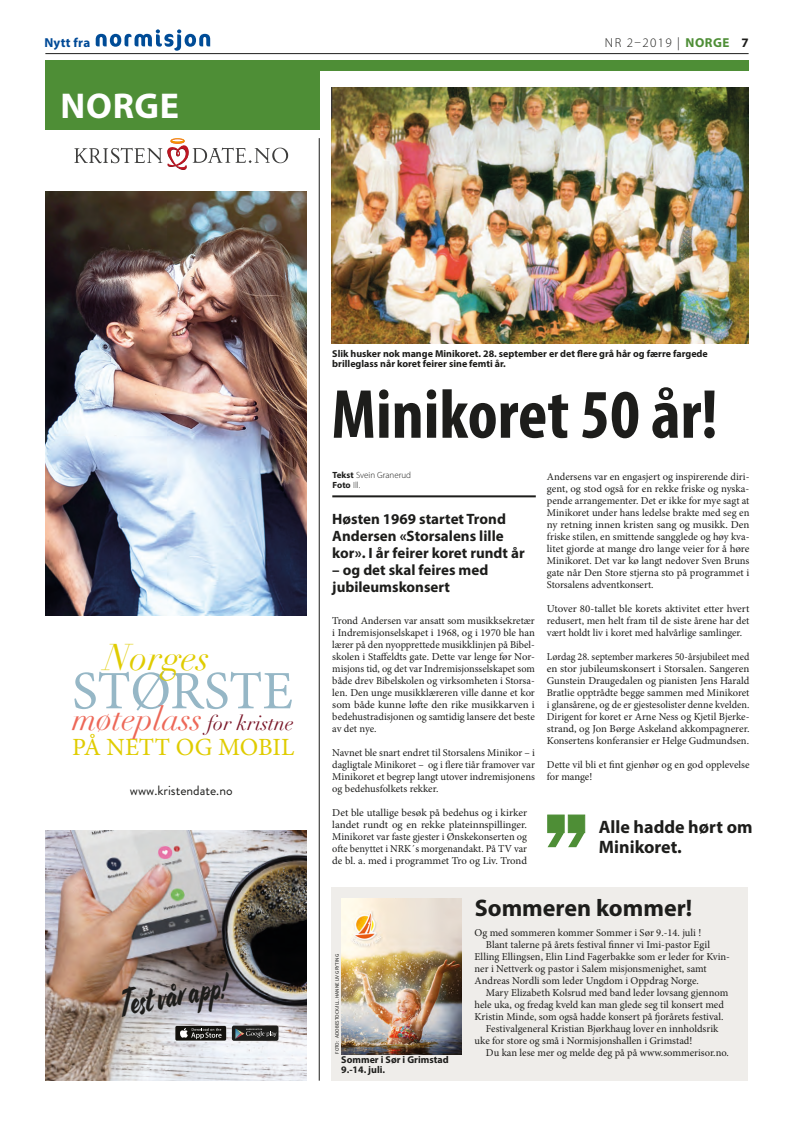
<style>
.page{position:relative;width:794px;height:1134px;background:#fff}
.page>*{position:absolute;margin:0;border:0;box-sizing:border-box;transform-origin:0 0}
.t1{font:700 condensed 70px "Myriad Pro";color:#1d1d1b}
.t2{font:54.1px "Minion Pro";letter-spacing:-.01em;color:#96b7c6}
.t3{font:38.8px "Cortado";color:#1d1d1b;scale:.62 1}
.t4{font:italic 36.3px "Didot";color:#e0cc00}
.t5{font:700 36px "Myriad Pro";letter-spacing:.02em;color:#fff}
.t6{font:24.7px "Minion Pro";letter-spacing:-.005em;color:#e0cc00}
.t7{font:700 24px "Myriad Pro";color:#1d1d1b}
.t8{font:italic 20.3px "Didot";color:#791527}
.t9{font:700 18px/20px "Myriad Pro";color:#1d1d1b}
.t10{font:700 15px/17px "Myriad Pro";color:#1d1d1b}
.t11{font:13.5px "Brandon Grotesque";color:#1d1d1b}
.t12{font:300 13px "Myriad Pro";letter-spacing:.1em;color:#1d1d1b}
.t13{font:700 13px "Myriad Pro";letter-spacing:.02em;color:#004a97}
.t14{font:10.5px/12px "Minion Pro";color:#1d1d1b;text-align:justify}
.t15{font:10.5px/12px "Minion Pro";color:#1d1d1b;text-align:justify;scale:.96 1}
.t16{font:10.5px/12px "Minion Pro";color:#1d1d1b;text-align:justify;scale:1.04 1}
.t17{font:700 10px/10px "Myriad Pro";color:#1d1d1b}
.t18{font:300 9px/10px "Myriad Pro";color:#1d1d1b}
.t19{font:5px "Myriad Pro";letter-spacing:.02em;color:#1d1d1b}
.s1{font-weight:700;color:#4e8e36}
.s2{font-weight:700}
.s3{font-size:32.4px;color:#ed6858}
</style>
<div class="page">
<hr style="left:45px;top:53px;width:703px;height:1px;background:#1d1d1b">
<svg style="left:96px;top:29px;width:114px;height:22px"></svg>
<div style="left:45px;top:60px;width:274px;height:69px;background:#4e8e36"></div>
<div style="left:318px;top:60px;width:430px;height:11px;background:#4e8e36"></div>
<svg style="left:74px;top:138px;width:214px;height:32px"></svg>
<img style="left:46px;top:831px;width:260px;height:250px">
<div style="left:232px;top:1025px;width:46px;height:16px;background:#1d1d1b;border-radius:2px"></div>
<svg style="left:235px;top:1029px;width:41px;height:10px"></svg>
<div style="left:175px;top:1026px;width:51px;height:15px;background:#6b6a68;border-radius:2px"></div>
<div style="left:175px;top:1026px;width:51px;height:14px;background:#12110d"></div>
<svg style="left:180px;top:1028px;width:41px;height:11px"></svg>
<img style="left:45px;top:192px;width:261px;height:424px">
<img style="left:331px;top:87px;width:417px;height:256px">
<hr style="left:332px;top:495px;width:204px;height:2px;background:#1d1d1b">
<svg style="left:547px;top:814px;width:39px;height:34px"></svg>
<hr style="left:319px;top:138px;width:1px;height:943px;background:#1d1d1b">
<div style="left:331px;top:887px;width:417px;height:194px;background:#efedea"></div>
<img style="left:341px;top:898px;width:121px;height:156px">
<p class="t13" style="left:44px;top:34px;width:47px">Nytt fra</p>
<p class="t12" style="left:605px;top:35px;width:145px">NR 2–2019 | <span class="s1">NORGE</span> <span class="s2">7</span></p>
<h3 class="t5" style="left:61px;top:82px;width:120px">NORGE</h3>
<h3 class="t4" style="left:105px;top:635px;width:107px">Norges</h3>
<h2 class="t2" style="left:72px;top:655px;width:222px">STØRSTE</h2>
<h3 class="t8" style="left:72px;top:711px;width:223px"><span class="s3">møteplass</span> for kristne</h3>
<h3 class="t6" style="left:72px;top:731px;width:224px">PÅ NETT OG MOBIL</h3>
<p class="t11" style="left:130px;top:781px;width:104px">www.kristendate.no</p>
<h3 class="t3" style="left:115px;top:980px;width:177px;rotate:-9deg">Test vår app!</h3>
<p class="t17" style="left:332px;top:348px;width:377px">Slik husker nok mange Minikoret. 28. september er det flere grå hår og færre fargede brilleglass når koret feirer sine femti år.</p>
<h1 class="t1" style="left:331px;top:371px;width:388px">Minikoret 50 år!</h1>
<p class="t18" style="left:333px;top:469px;width:80px"><span class="s2">Tekst</span> Svein Granerud<br><span class="s2">Foto</span> Ill.</p>
<h3 class="t10" style="left:332px;top:509px;width:194px">Høsten 1969 startet Trond<br>Andersen «Storsalens lille kor». I år feirer koret rundt år</h3>
<h3 class="t10" style="left:332px;top:560px;width:158px">– og det skal feires med jubileumskonsert</h3>
<p class="t14" style="left:332px;top:615px;width:204px">Trond Andersen var ansatt som musikksekretær i Indremisjonselskapet i 1968, og i 1970 ble han lærer på den nyopprettede musikklinjen på Bibel&shy;skolen i Staffeldts gate. Dette var lenge før Nor&shy;misjons tid, og det var Indremisjonsselskapet som både drev Bibelskolen og virksomheten i Storsa&shy;len. Den unge musikklæreren ville danne et kor som både kunne løfte den rike musikkarven i bedehustradisjonen og samtidig lansere det beste av det nye.</p>
<p class="t14" style="left:332px;top:747px;width:204px">Navnet ble snart endret til Storsalens Minikor – i dagligtale Minikoret – og i flere tiår framover var Minikoret et begrep langt utover indremisjonens og bedehusfolkets rekker.</p>
<p class="t16" style="left:332px;top:807px;width:189px">Det ble utallige besøk på bedehus og i kirker landet rundt og en rekke plateinnspillinger.<br>Minikoret var faste gjester i Ønskekonserten og ofte benyttet i NRK´s morgenandakt. På TV var de bl. a. med i programmet Tro og Liv. Trond</p>
<p class="t14" style="left:547px;top:471px;width:204px">Andersens var en engasjert og inspirerende diri&shy;gent, og stod også for en rekke friske og nyska&shy;pende arrangementer. Det er ikke for mye sagt at Minikoret under hans ledelse brakte med seg en ny retning innen kristen sang og musikk. Den friske stilen, en smittende sangglede og høy kva&shy;litet gjorde at mange dro lange veier for å høre Minikoret. Det var kø langt nedover Sven Bruns gate når Den Store stjerna sto på programmet i Storsalens adventkonsert.</p>
<p class="t16" style="left:547px;top:603px;width:196px">Utover 80-tallet ble korets aktivitet etter hvert redusert, men helt fram til de siste årene har det vært holdt liv i koret med halvårlige samlinger.</p>
<p class="t15" style="left:547px;top:651px;width:212px">Lørdag 28. september markeres 50-årsjubileet med en stor jubileumskonsert i Storsalen. Sangeren Gunstein Draugedalen og pianisten Jens Harald Bratlie opptrådte begge sammen med Minikoret i glansårene, og de er gjestesolister denne kvelden.<br>Dirigent for koret er Arne Ness og Kjetil Bjerke&shy;strand, og Jon Børge Askeland akkompagnerer.<br>Konsertens konferansier er Helge Gudmundsen.</p>
<p class="t14" style="left:547px;top:759px;width:204px">Dette vil bli et fint gjenhør og en god opplevelse for mange!</p>
<h3 class="t9" style="left:599px;top:816px;width:155px">Alle hadde hørt om<br>Minikoret.</h3>
<p class="t19" style="left:334px;top:1054px;width:101px;rotate:-90deg">FOTO: ADOBESTOCK/ILL. HANNE LIV GRYTING</p>
<p class="t17" style="left:341px;top:1055px;width:109px">Sommer i Sør i Grimstad<br>9.-14. juli.</p>
<h3 class="t7" style="left:475px;top:892px;width:219px">Sommeren kommer!</h3>
<p class="t14" style="left:474px;top:927px;width:228px">Og med sommeren kommer Sommer i Sør 9.-14. juli !</p>
<p class="t14" style="left:486px;top:939px;width:225px">Blant talerne på årets festival finner vi Imi-pastor Egil</p>
<p class="t14" style="left:474px;top:951px;width:257px">Elling Ellingsen, Elin Lind Fagerbakke som er leder for Kvin-</p>
<p class="t14" style="left:474px;top:963px;width:234px">ner i Nettverk og pastor i Salem misjonsmenighet, samt</p>
<p class="t14" style="left:474px;top:975px;width:226px">Andreas Nordli som leder Ungdom i Oppdrag Norge.</p>
<p class="t14" style="left:486px;top:987px;width:244px">Mary Elizabeth Kolsrud med band leder lovsang gjennom</p>
<p class="t14" style="left:474px;top:999px;width:251px">hele uka, og fredag kveld kan man glede seg til konsert med</p>
<p class="t14" style="left:474px;top:1011px;width:250px">Kristin Minde, som også hadde konsert på fjorårets festival.</p>
<p class="t14" style="left:486px;top:1023px;width:234px">Festivalgeneral Kristian Bjørkhaug lover en innholdsrik</p>
<p class="t14" style="left:474px;top:1035px;width:219px">uke for store og små i Normisjonshallen i Grimstad!</p>
<p class="t14" style="left:486px;top:1047px;width:244px">Du kan lese mer og melde deg på på www.sommerisor.no.</p>
</div>
